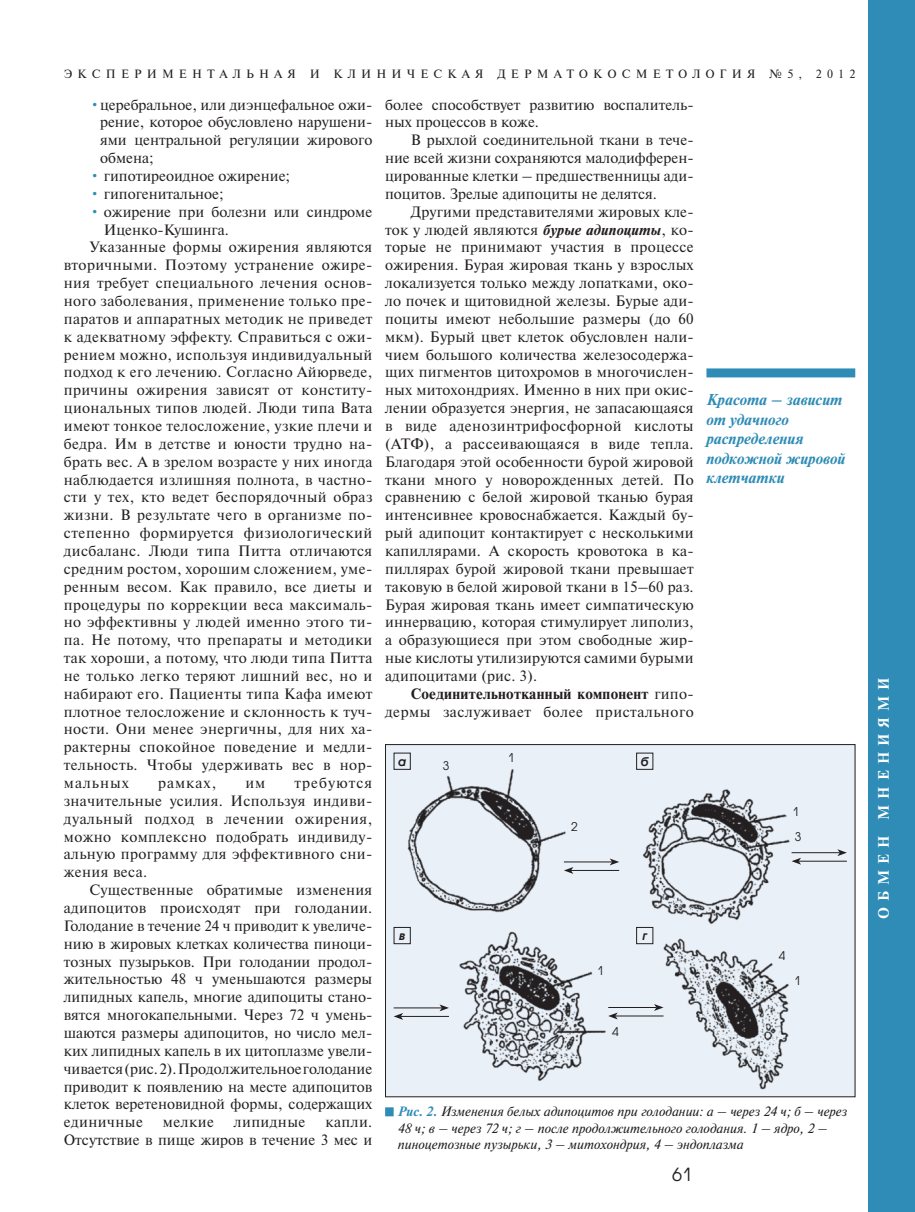
<style>
.page{position:relative;width:915px;height:1212px;background:#fff}
.page>*{position:absolute;margin:0;border:0;box-sizing:border-box;transform-origin:0 0}
.t1{font:18px "Avant Garde Gothic C";color:#231f20}
.t2{font:italic 700 15.75px/19.5px "Newton C";color:#2f8cb6}
.t3{font:15px/17.9px "Newton C";letter-spacing:.025em;color:#231f20;text-align:justify}
.t4{font:15px/17.9px "Newton C";color:#231f20;text-align:right}
.t5{font:15px/17.9px "Newton C";letter-spacing:.005em;color:#231f20}
.t6{font:700 15px "Newton C";letter-spacing:.4em;color:#fff}
.t7{font:15px "Newton C";letter-spacing:.07em;color:#231f20}
.t8{font:italic 13.5px/16.2px "Newton C";color:#231f20}
.t9{font:12px "Newton C";letter-spacing:.43em;color:#231f20}
.t10{font:12px/25.2px "Avant Garde Gothic C";color:#231f20}
.t11{font:italic 700 12px "Avant Garde Gothic C";color:#231f20}
.s1{color:#2f8cb6}
.s2{font-weight:700;font-style:italic}
.s3{font-weight:700}
.s4{font-weight:700;color:#2f8cb6}
</style>
<div class="page">
<div style="left:867px;top:0;width:47px;height:1212px;background:#2f8cb6"></div>
<img style="left:387px;top:746px;width:466px;height:349px">
<div style="left:385px;top:1107px;width:8px;height:9px;background:#2f8cb6"></div>
<div style="left:636px;top:753px;width:17px;height:17px;border:1px solid #231f20"></div>
<div style="left:393px;top:927px;width:17px;height:17px;border:1px solid #231f20"></div>
<div style="left:636px;top:927px;width:17px;height:17px;border:1px solid #231f20"></div>
<hr style="left:791px;top:852px;width:48px;height:1px;background:#231f20">
<svg style="left:837px;top:849px;width:9px;height:7px"></svg>
<hr style="left:798px;top:861px;width:48px;height:1px;background:#231f20">
<svg style="left:791px;top:858px;width:9px;height:7px"></svg>
<hr style="left:563px;top:861px;width:49px;height:1px;background:#231f20">
<svg style="left:609px;top:858px;width:10px;height:7px"></svg>
<hr style="left:570px;top:870px;width:49px;height:1px;background:#231f20">
<svg style="left:563px;top:867px;width:10px;height:7px"></svg>
<hr style="left:608px;top:1007px;width:48px;height:1px;background:#231f20">
<svg style="left:653px;top:1004px;width:10px;height:7px"></svg>
<hr style="left:615px;top:1015px;width:48px;height:1px;background:#231f20">
<svg style="left:608px;top:1012px;width:9px;height:7px"></svg>
<hr style="left:393px;top:1007px;width:48px;height:1px;background:#231f20">
<svg style="left:439px;top:1004px;width:10px;height:7px"></svg>
<hr style="left:400px;top:1016px;width:49px;height:1px;background:#231f20">
<svg style="left:393px;top:1013px;width:10px;height:7px"></svg>
<div style="left:706px;top:368px;width:149px;height:9px;background:#2f8cb6"></div>
<p class="t9" style="left:64px;top:69px;width:792px">ЭКСПЕРИМЕНТАЛЬНАЯ И КЛИНИЧЕСКАЯ ДЕРМАТОКОСМЕТОЛОГИЯ №5, 2012</p>
<p class="t3" style="left:100px;top:97px;width:274px;text-indent:-11px"><span class="s1">•</span> церебральное, или диэнцефальное ожи&shy;рение, которое обусловлено нарушени&shy;ями центральной регуляции жирового обмена;</p>
<p class="t4" style="left:89px;top:168px;width:202px"><span class="s1">•</span> гипотиреоидное ожирение;</p>
<p class="t4" style="left:89px;top:186px;width:136px"><span class="s1">•</span> гипогенитальное;</p>
<p class="t4" style="left:89px;top:204px;width:284px"><span class="s1">•</span> ожирение при болезни или синдроме</p>
<p class="t4" style="left:104px;top:222px;width:126px">Иценко-Кушинга.</p>
<p class="t3" style="left:89px;top:240px;width:284px">Указанные формы ожирения являются</p>
<p class="t3" style="left:64px;top:257px;width:310px">вторичными. Поэтому устранение ожире-</p>
<p class="t3" style="left:64px;top:275px;width:310px">ния требует специального лечения основ-</p>
<p class="t3" style="left:64px;top:293px;width:310px">ного заболевания, применение только пре-</p>
<p class="t3" style="left:64px;top:311px;width:310px">паратов и аппаратных методик не приведет</p>
<p class="t3" style="left:64px;top:329px;width:310px">к адекватному эффекту. Справиться с ожи-</p>
<p class="t3" style="left:64px;top:347px;width:310px">рением можно, используя индивидуальный</p>
<p class="t3" style="left:64px;top:365px;width:310px">подход к его лечению. Согласно Айюрведе,</p>
<p class="t3" style="left:64px;top:382px;width:310px">причины ожирения зависят от конститу-</p>
<p class="t3" style="left:64px;top:400px;width:310px">циональных типов людей. Люди типа Вата</p>
<p class="t3" style="left:64px;top:418px;width:310px">имеют тонкое телосложение, узкие плечи и</p>
<p class="t3" style="left:64px;top:436px;width:310px">бедра. Им в детстве и юности трудно на-</p>
<p class="t3" style="left:64px;top:454px;width:310px">брать вес. А в зрелом возрасте у них иногда</p>
<p class="t3" style="left:64px;top:472px;width:310px">наблюдается излишняя полнота, в частно-</p>
<p class="t3" style="left:64px;top:489px;width:310px">сти у тех, кто ведет беспорядочный образ</p>
<p class="t3" style="left:64px;top:507px;width:310px">жизни. В результате чего в организме по-</p>
<p class="t3" style="left:64px;top:525px;width:310px">степенно формируется физиологический</p>
<p class="t3" style="left:64px;top:543px;width:310px">дисбаланс. Люди типа Питта отличаются</p>
<p class="t3" style="left:64px;top:561px;width:310px">средним ростом, хорошим сложением, уме-</p>
<p class="t3" style="left:64px;top:579px;width:310px">ренным весом. Как правило, все диеты и</p>
<p class="t3" style="left:64px;top:597px;width:310px">процедуры по коррекции веса максималь-</p>
<p class="t3" style="left:64px;top:614px;width:310px">но эффективны у людей именно этого ти-</p>
<p class="t3" style="left:64px;top:632px;width:310px">па. Не потому, что препараты и методики</p>
<p class="t3" style="left:64px;top:650px;width:310px">так хороши, а потому, что люди типа Питта</p>
<p class="t3" style="left:64px;top:668px;width:310px">не только легко теряют лишний вес, но и</p>
<p class="t3" style="left:64px;top:686px;width:310px">набирают его. Пациенты типа Кафа имеют</p>
<p class="t3" style="left:64px;top:704px;width:310px">плотное телосложение и склонность к туч-</p>
<p class="t3" style="left:64px;top:722px;width:310px">ности. Они менее энергичны, для них ха-</p>
<p class="t3" style="left:64px;top:739px;width:310px">рактерны спокойное поведение и медли-</p>
<p class="t3" style="left:64px;top:757px;width:310px">тельность. Чтобы удерживать вес в нор-</p>
<p class="t7" style="left:64px;top:777px;width:67px">мальных</p>
<p class="t3" style="left:158px;top:775px;width:60px">рамках,</p>
<p class="t3" style="left:245px;top:775px;width:21px">им</p>
<p class="t3" style="left:64px;top:775px;width:310px;text-indent:230px">требуются значительные усилия. Используя индиви&shy;дуальный подход в лечении ожирения, можно комплексно подобрать индивиду&shy;альную программу для эффективного сни&shy;жения веса.</p>
<p class="t3" style="left:64px;top:882px;width:310px;text-indent:26px">Существенные обратимые изменения адипоцитов происходят при голодании.<br>Голодание в течение 24 ч приводит к увеличе&shy;нию в жировых клетках количества пиноци&shy;тозных пузырьков. При голодании продол&shy;жительностью 48 ч уменьшаются размеры липидных капель, многие адипоциты стано&shy;вятся многокапельными. Через 72 ч умень&shy;шаются размеры адипоцитов, но число мел&shy;ких липидных капель в их цитоплазме увели&shy;чивается (рис. 2). Продолжительное голодание приводит к появлению на месте адипоцитов клеток веретеновидной формы, содержащих единичные</p>
<p class="t4" style="left:64px;top:1114px;width:310px">капли.<br>Отсутствие в пище жиров в течение 3 мес и</p>
<p class="t3" style="left:163px;top:1114px;width:52px">мелкие</p>
<p class="t3" style="left:234px;top:1114px;width:73px">липидные</p>
<p class="t5" style="left:385px;top:97px;width:310px">более способствует развитию воспалитель&shy;ных процессов в коже.</p>
<p class="t3" style="left:385px;top:132px;width:310px;text-indent:26px">В рыхлой соединительной ткани в тече&shy;ние всей жизни сохраняются малодифферен&shy;цированные клетки – предшественницы ади&shy;поцитов. Зрелые адипоциты не делятся.</p>
<p class="t3" style="left:385px;top:204px;width:310px;text-indent:26px">Другими представителями жировых кле&shy;ток у людей являются <span class="s2">бурые адипоциты</span>, ко&shy;торые не принимают участия в процессе ожирения. Бурая жировая ткань у взрослых локализуется только между лопатками, око&shy;ло почек и щитовидной железы. Бурые ади&shy;поциты имеют небольшие размеры (до 60 мкм). Бурый цвет клеток обусловлен нали&shy;чием большого количества железосодержа&shy;щих пигментов цитохромов в многочислен&shy;ных митохондриях. Именно в них при окис&shy;лении образуется энергия, не запасающаяся в виде аденозинтрифосфорной кислоты (АТФ), а рассеивающаяся в виде тепла.<br>Благодаря этой особенности бурой жировой ткани много у новорожденных детей. По сравнению с белой жировой тканью бурая интенсивнее кровоснабжается. Каждый бу&shy;рый адипоцит контактирует с несколькими капиллярами. А скорость кровотока в ка&shy;пиллярах бурой жировой ткани превышает таковую в белой жировой ткани в 15–60 раз.<br>Бурая жировая ткань имеет симпатическую иннервацию, которая стимулирует липолиз, а образующиеся при этом свободные жир&shy;ные кислоты утилизируются самими бурыми адипоцитами (рис. 3).</p>
<p class="t3" style="left:385px;top:686px;width:310px;text-align:right"><span class="s3">Соединительнотканный компонент</span> гипо&shy;дермы заслуживает более пристального</p>
<p class="t2" style="left:706px;top:391px;width:141px">Красота – зависит от удачного распределения подкожной жировой клетчатки</p>
<p class="t10" style="left:507px;top:746px;width:8px">1</p>
<p class="t11" style="left:398px;top:757px;width:9px">а</p>
<p class="t11" style="left:640px;top:757px;width:9px">б</p>
<p class="t10" style="left:442px;top:754px;width:8px">3</p>
<p class="t10" style="left:571px;top:815px;width:8px">2</p>
<p class="t10" style="left:792px;top:800px;width:11px">1<br>3</p>
<p class="t11" style="left:399px;top:931px;width:7px">в</p>
<p class="t11" style="left:642px;top:931px;width:6px">г</p>
<p class="t10" style="left:597px;top:959px;width:8px">1</p>
<p class="t10" style="left:612px;top:1020px;width:8px">4</p>
<p class="t10" style="left:778px;top:944px;width:8px">4</p>
<p class="t10" style="left:793px;top:969px;width:8px">1</p>
<p class="t8" style="left:398px;top:1105px;width:450px"><span class="s4">Рис. 2.</span> Изменения белых адипоцитов при голодании: а – через 24 ч; б – через<br>48 ч; в – через 72 ч; г – после продолжительного голодания. 1 – ядро, 2 – пиноцетозные пузырьки, 3 – митохондрия, 4 – эндоплазма</p>
<p class="t1" style="left:672px;top:1167px;width:21px">61</p>
<p class="t6" style="left:877px;top:918px;width:242px;rotate:-90deg">ОБМЕН МНЕНИЯМИ</p>
</div>
